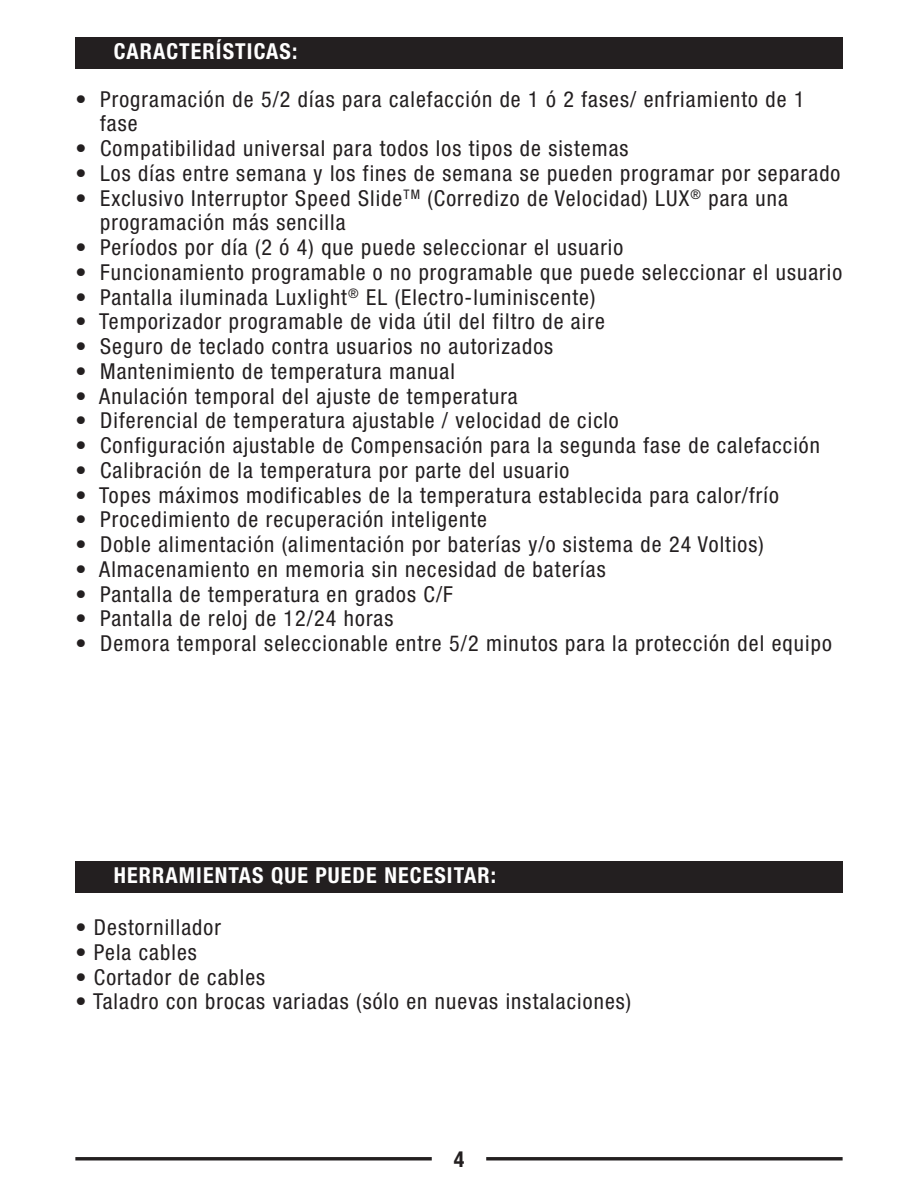
<style>
.page{position:relative;width:918px;height:1188px;background:#fff}
.page>*{position:absolute;margin:0;border:0;box-sizing:border-box;transform-origin:0 0}
.t1{font:condensed 22.05px/24.8px "Helvetica Neue LT Std";letter-spacing:.05em;color:#231f20}
.t2{font:700 condensed 22.05px "Helvetica Neue LT Std";letter-spacing:.05em;color:#fff}
.t3{font:700 condensed 22.05px "Helvetica Neue LT Std";color:#231f20}
</style>
<div class="page">
<div style="left:75px;top:861px;width:768px;height:31px;background:#231f20"></div>
<div style="left:75px;top:37px;width:768px;height:32px;background:#231f20"></div>
<svg style="left:75px;top:1157px;width:357px;height:4px"></svg>
<svg style="left:486px;top:1157px;width:357px;height:4px"></svg>
<p class="t2" style="left:114px;top:43px;width:185px">CARACTERÍSTICAS:</p>
<p class="t1" style="left:100px;top:88px;width:706px;text-indent:-25px">• Programación de 5/2 días para calefacción de 1 ó 2 fases/ enfriamiento de 1 fase</p>
<p class="t1" style="left:75px;top:138px;width:555px">• Compatibilidad universal para todos los tipos de sistemas</p>
<p class="t1" style="left:75px;top:163px;width:767px">• Los días entre semana y los fines de semana se pueden programar por separado</p>
<p class="t1" style="left:100px;top:187px;width:689px;text-indent:-25px">• Exclusivo Interruptor Speed Slide<sup>TM</sup> (Corredizo de Velocidad) LUX<sup>®</sup> para una programación más sencilla</p>
<p class="t1" style="left:75px;top:237px;width:549px">• Períodos por día (2 ó 4) que puede seleccionar el usuario</p>
<p class="t1" style="left:75px;top:262px;width:768px">• Funcionamiento programable o no programable que puede seleccionar el usuario</p>
<p class="t1" style="left:75px;top:286px;width:522px">• Pantalla iluminada Luxlight<sup>®</sup> EL (Electro-luminiscente)</p>
<p class="t1" style="left:75px;top:311px;width:531px">• Temporizador programable de vida útil del filtro de aire</p>
<p class="t1" style="left:75px;top:336px;width:479px">• Seguro de teclado contra usuarios no autorizados</p>
<p class="t1" style="left:75px;top:361px;width:381px">• Mantenimiento de temperatura manual</p>
<p class="t1" style="left:75px;top:385px;width:444px">• Anulación temporal del ajuste de temperatura</p>
<p class="t1" style="left:75px;top:410px;width:545px">• Diferencial de temperatura ajustable / velocidad de ciclo</p>
<p class="t1" style="left:75px;top:435px;width:746px">• Configuración ajustable de Compensación para la segunda fase de calefacción</p>
<p class="t1" style="left:75px;top:460px;width:496px">• Calibración de la temperatura por parte del usuario</p>
<p class="t1" style="left:75px;top:484px;width:705px">• Topes máximos modificables de la temperatura establecida para calor/frío</p>
<p class="t1" style="left:75px;top:509px;width:413px">• Procedimiento de recuperación inteligente</p>
<p class="t1" style="left:75px;top:534px;width:690px">• Doble alimentación (alimentación por baterías y/o sistema de 24 Voltios)</p>
<p class="t1" style="left:75px;top:559px;width:532px">• Almacenamiento en memoria sin necesidad de baterías</p>
<p class="t1" style="left:75px;top:583px;width:379px">• Pantalla de temperatura en grados C/F</p>
<p class="t1" style="left:75px;top:608px;width:320px">• Pantalla de reloj de 12/24 horas</p>
<p class="t1" style="left:75px;top:633px;width:758px">• Demora temporal seleccionable entre 5/2 minutos para la protección del equipo</p>
<p class="t2" style="left:114px;top:867px;width:384px">HERRAMIENTAS QUE PUEDE NECESITAR:</p>
<p class="t1" style="left:75px;top:917px;width:147px">• Destornillador</p>
<p class="t1" style="left:75px;top:942px;width:123px">• Pela cables</p>
<p class="t1" style="left:75px;top:966px;width:191px">• Cortador de cables</p>
<p class="t1" style="left:75px;top:991px;width:557px">• Taladro con brocas variadas (sólo en nuevas instalaciones)</p>
<p class="t3" style="left:454px;top:1151px;width:12px">4</p>
</div>
